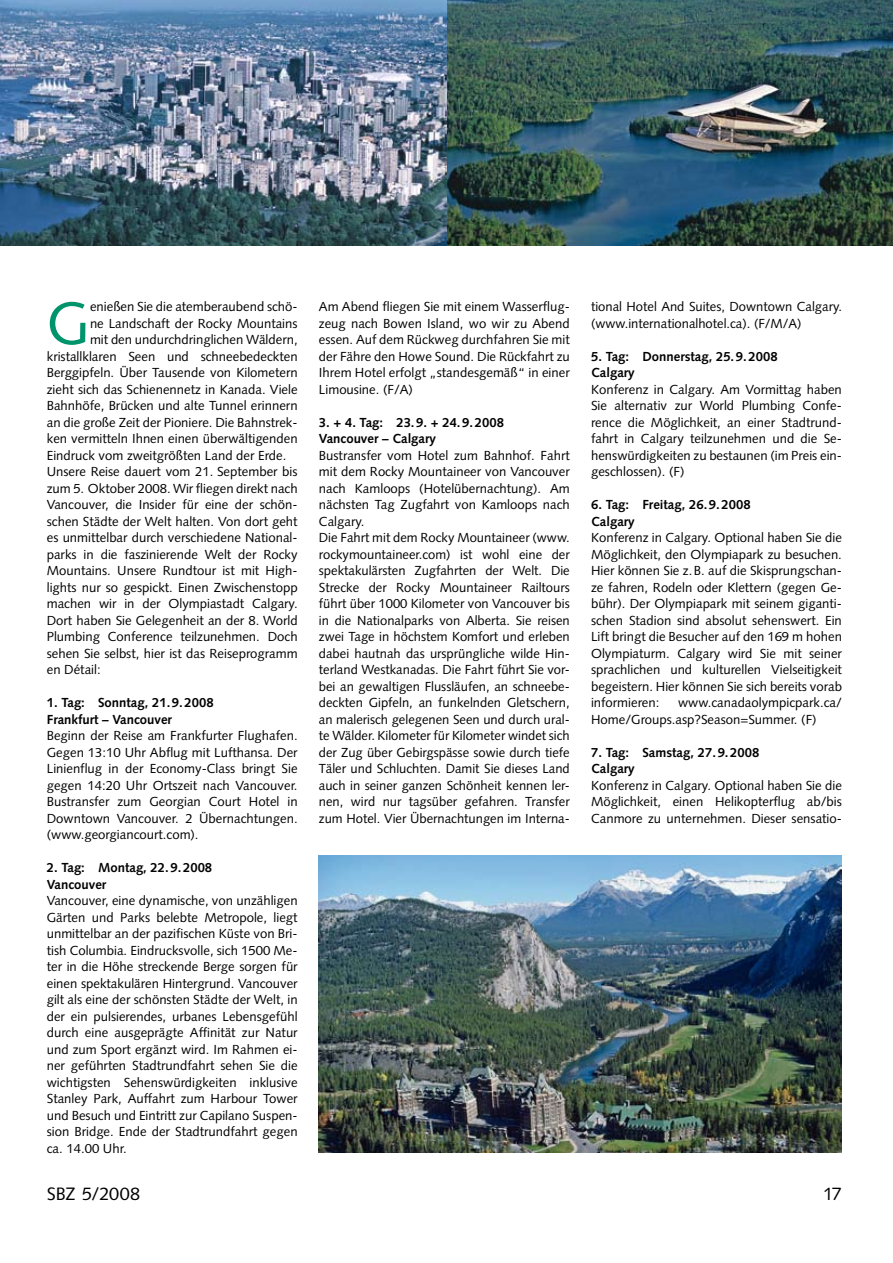
<style>
.page{position:relative;width:893px;height:1263px;background:#fff}
.page>*{position:absolute;margin:0;border:0;box-sizing:border-box;transform-origin:0 0}
.t1{font:59.85px "Syntax LT Std";color:#00946c}
.t2{font:18px "Syntax LT Std";letter-spacing:-.005em;color:#000}
.t3{font:13.2px/16.5px "Syntax LT Std";color:#000;text-align:justify}
.t4{font:700 13.2px/16.5px "Syntax LT Std";color:#000}
</style>
<div class="page">
<img style="left:446px;top:0;width:447px;height:245px">
<img style="left:0;top:0;width:446px;height:245px">
<img style="left:319px;top:856px;width:523px;height:296px">
<h1 class="t1" style="left:47px;top:288px;width:45px">G</h1>
<p class="t3" style="left:90px;top:298px;width:209px">enießen Sie die atemberaubend schö-</p>
<p class="t3" style="left:90px;top:315px;width:209px">ne Landschaft der Rocky Mountains</p>
<p class="t3" style="left:90px;top:331px;width:209px">mit den undurchdringlichen Wäldern,</p>
<p class="t3" style="left:47px;top:348px;width:252px">kristallklaren Seen und schneebedeckten</p>
<p class="t3" style="left:47px;top:364px;width:252px">Berggipfeln. Über Tausende von Kilometern</p>
<p class="t3" style="left:47px;top:381px;width:252px">zieht sich das Schienennetz in Kanada. Viele</p>
<p class="t3" style="left:47px;top:397px;width:252px">Bahnhöfe, Brücken und alte Tunnel erinnern</p>
<p class="t3" style="left:47px;top:414px;width:252px">an die große Zeit der Pioniere. Die Bahnstrec-</p>
<p class="t3" style="left:47px;top:430px;width:252px">ken vermitteln Ihnen einen überwältigenden</p>
<p class="t3" style="left:47px;top:447px;width:241px">Eindruck vom zweitgrößten Land der Erde.</p>
<p class="t3" style="left:47px;top:463px;width:252px">Unsere Reise dauert vom 21. September bis</p>
<p class="t3" style="left:47px;top:480px;width:252px">zum 5. Oktober 2008. Wir fliegen direkt nach</p>
<p class="t3" style="left:47px;top:496px;width:252px">Vancouver, die Insider für eine der schön-</p>
<p class="t3" style="left:47px;top:513px;width:252px">schen Städte der Welt halten. Von dort geht</p>
<p class="t3" style="left:47px;top:529px;width:252px">es unmittelbar durch verschiedene National-</p>
<p class="t3" style="left:47px;top:546px;width:252px">parks in die faszinierende Welt der Rocky</p>
<p class="t3" style="left:47px;top:562px;width:252px">Mountains. Unsere Rundtour ist mit High-</p>
<p class="t3" style="left:47px;top:579px;width:252px">lights nur so gespickt. Einen Zwischenstopp</p>
<p class="t3" style="left:47px;top:595px;width:252px">machen wir in der Olympiastadt Calgary.</p>
<p class="t3" style="left:47px;top:612px;width:252px">Dort haben Sie Gelegenheit an der 8. World</p>
<p class="t3" style="left:47px;top:628px;width:252px">Plumbing Conference teilzunehmen. Doch</p>
<p class="t3" style="left:47px;top:645px;width:252px">sehen Sie selbst, hier ist das Reiseprogramm</p>
<p class="t3" style="left:47px;top:661px;width:55px">en Détail:</p>
<p class="t4" style="left:47px;top:694px;width:168px">1. Tag: Sonntag, 21.9.2008<br>Frankfurt – Vancouver</p>
<p class="t3" style="left:47px;top:727px;width:252px">Beginn der Reise am Frankfurter Flughafen.<br>Gegen 13:10 Uhr Abflug mit Lufthansa. Der Linienflug in der Economy-Class bringt Sie gegen 14:20 Uhr Ortszeit nach Vancouver.<br>Bustransfer zum Georgian Court Hotel in Downtown Vancouver. 2 Übernachtungen. (www.georgiancourt.com).</p>
<p class="t4" style="left:47px;top:859px;width:167px">2. Tag: Montag, 22.9.2008<br>Vancouver</p>
<p class="t3" style="left:47px;top:892px;width:252px">Vancouver, eine dynamische, von unzähligen Gärten und Parks belebte Metropole, liegt unmittelbar an der pazifischen Küste von Bri&shy;tish Columbia. Eindrucksvolle, sich 1500 Me&shy;ter in die Höhe streckende Berge sorgen für einen spektakulären Hintergrund. Vancouver gilt als eine der schönsten Städte der Welt, in der ein pulsierendes, urbanes Lebensgefühl durch eine ausgeprägte Affinität zur Natur und zum Sport ergänzt wird. Im Rahmen ei&shy;ner geführten Stadtrundfahrt sehen Sie die wichtigsten Sehenswürdigkeiten inklusive Stanley Park, Auffahrt zum Harbour Tower und Besuch und Eintritt zur Capilano Suspen&shy;sion Bridge. Ende der Stadtrundfahrt gegen ca. 14.00 Uhr.</p>
<p class="t3" style="left:319px;top:298px;width:252px">Am Abend fliegen Sie mit einem Wasserflug&shy;zeug nach Bowen Island, wo wir zu Abend essen. Auf dem Rückweg durchfahren Sie mit der Fähre den Howe Sound. Die Rückfahrt zu Ihrem Hotel erfolgt „standesgemäß“ in einer Limousine. (F/A)</p>
<p class="t4" style="left:319px;top:414px;width:187px">3. + 4. Tag: 23.9. + 24.9.2008<br>Vancouver – Calgary</p>
<p class="t3" style="left:319px;top:447px;width:252px;text-align:left">Bustransfer vom Hotel zum Bahnhof. Fahrt mit dem Rocky Mountaineer von Vancouver nach Kamloops (Hotelübernachtung). Am nächsten Tag Zugfahrt von Kamloops nach Calgary.<br>Die Fahrt mit dem Rocky Mountaineer (www. rockymountaineer.com) ist wohl eine der spektakulärsten Zugfahrten der Welt. Die Strecke der Rocky Mountaineer Railtours führt über 1000 Kilometer von Vancouver bis in die Nationalparks von Alberta. Sie reisen zwei Tage in höchstem Komfort und erleben dabei hautnah das ursprüngliche wilde Hin&shy;terland Westkanadas. Die Fahrt führt Sie vor&shy;bei an gewaltigen Flussläufen, an schneebe&shy;deckten Gipfeln, an funkelnden Gletschern, an malerisch gelegenen Seen und durch ural&shy;te Wälder. Kilometer für Kilometer windet sich der Zug über Gebirgspässe sowie durch tiefe Täler und Schluchten. Damit Sie dieses Land auch in seiner ganzen Schönheit kennen ler&shy;nen, wird nur tagsüber gefahren. Transfer zum Hotel. Vier Übernachtungen im Interna-</p>
<p class="t3" style="left:591px;top:298px;width:252px">tional Hotel And Suites, Downtown Calgary. (www.internationalhotel.ca). (F/M/A)</p>
<p class="t4" style="left:591px;top:348px;width:188px">5. Tag: Donnerstag, 25.9.2008<br>Calgary</p>
<p class="t3" style="left:591px;top:381px;width:252px">Konferenz in Calgary. Am Vormittag haben Sie alternativ zur World Plumbing Confe&shy;rence die Möglichkeit, an einer Stadtrund&shy;fahrt in Calgary teilzunehmen und die Se&shy;henswürdigkeiten zu bestaunen (im Preis ein&shy;geschlossen). (F)</p>
<p class="t4" style="left:591px;top:496px;width:161px">6. Tag: Freitag, 26.9.2008<br>Calgary</p>
<p class="t3" style="left:591px;top:529px;width:252px">Konferenz in Calgary. Optional haben Sie die Möglichkeit, den Olympiapark zu besuchen.<br>Hier können Sie z.B. auf die Skisprungschan&shy;ze fahren, Rodeln oder Klettern (gegen Ge&shy;bühr). Der Olympiapark mit seinem giganti&shy;schen Stadion sind absolut sehenswert. Ein Lift bringt die Besucher auf den 169 m hohen Olympiaturm. Calgary wird Sie mit seiner sprachlichen und kulturellen Vielseitigkeit begeistern. Hier können Sie sich bereits vorab informieren:</p>
<p class="t3" style="left:591px;top:694px;width:252px;text-indent:87px">www.canadaolympicpark.ca/<br>Home/Groups.asp?Season=Summer. (F)</p>
<p class="t4" style="left:591px;top:744px;width:170px">7. Tag: Samstag, 27.9.2008<br>Calgary</p>
<p class="t3" style="left:591px;top:777px;width:252px">Konferenz in Calgary. Optional haben Sie die Möglichkeit, einen Helikopterflug ab/bis Canmore zu unternehmen. Dieser sensatio-</p>
<h2 class="t2" style="left:47px;top:1183px;width:95px">SBZ 5/2008</h2>
<h2 class="t2" style="left:823px;top:1183px;width:20px">17</h2>
</div>
